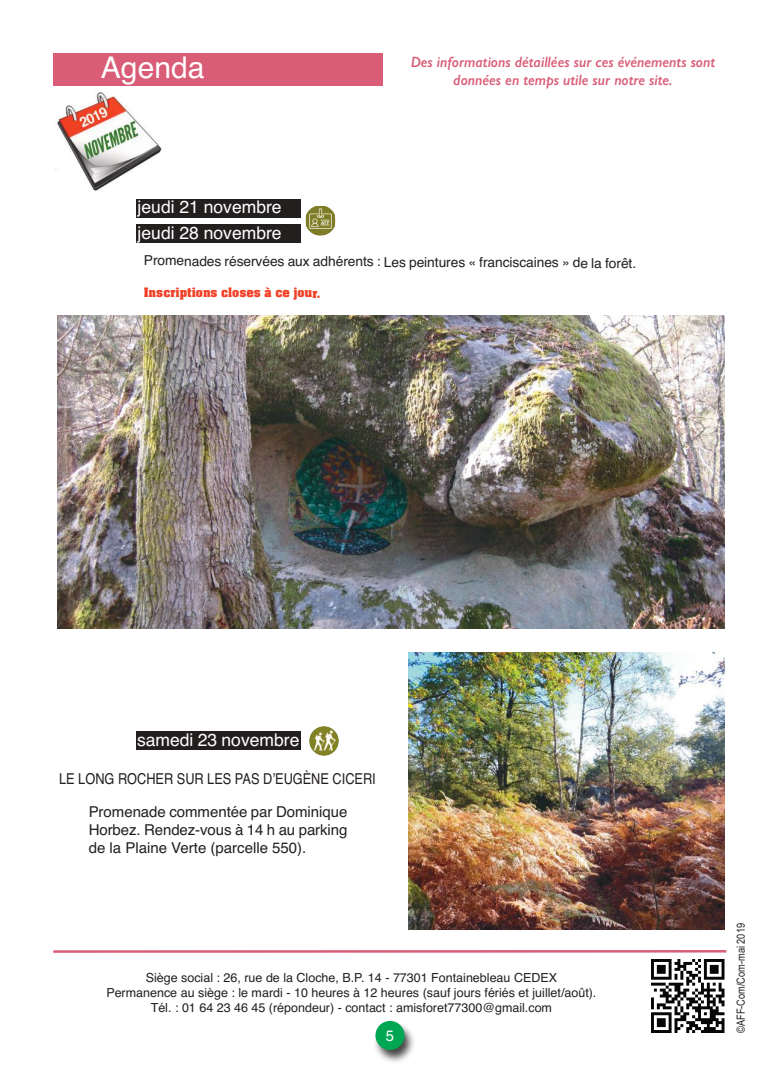
<style>
.page{position:relative;width:780px;height:1088px;background:#fff}
.page>*{position:absolute;margin:0;border:0;box-sizing:border-box;transform-origin:0 0}
.t1{font:30px "Helvetica";color:#fff}
.t2{font:17.5px "Helvetica";color:#fff}
.t3{font:15px/18px "Helvetica";color:#241f1f;text-align:justify}
.t4{font:italic 600 15px/18px "Gill Sans";color:#d95d77;text-align:center;scale:.96 1}
.t5{font:15px "Helvetica";color:#241f1f;scale:.85 1}
.t6{font:13.75px "Helvetica";letter-spacing:-.01em;color:#241f1f}
.t7{font:12.5px/15px "Helvetica";color:#241f1f;text-align:center}
.t8{font:12.5px "Acme Font";letter-spacing:-.005em;color:#f24027}
.t9{font:11.25px "Arial Narrow";color:#241f1f}
</style>
<div class="page">
<img style="left:651px;top:959px;width:73px;height:73px">
<div style="left:53px;top:53px;width:330px;height:33px;background:#d95d77"></div>
<img style="left:56px;top:92px;width:106px;height:99px">
<hr style="left:53px;top:950px;width:673px;height:3px;background:#d95d77">
<img style="left:375px;top:1020px;width:39px;height:42px">
<div style="left:375px;top:1021px;width:29px;height:29px;background:#00a752;border-radius:50%"></div>
<img style="left:309px;top:726px;width:30px;height:30px">
<img style="left:306px;top:206px;width:29px;height:30px">
<div style="left:136px;top:732px;width:165px;height:18px;background:#241f1f"></div>
<div style="left:136px;top:199px;width:165px;height:19px;background:#241f1f"></div>
<img style="left:58px;top:315px;width:666px;height:314px">
<img style="left:408px;top:652px;width:316px;height:278px">
<div style="left:136px;top:224px;width:165px;height:19px;background:#241f1f"></div>
<h1 class="t1" style="left:101px;top:50px;width:105px">Agenda</h1>
<h2 class="t2" style="left:138px;top:197px;width:145px">jeudi 21 novembre</h2>
<h2 class="t2" style="left:138px;top:222px;width:145px">jeudi 28 novembre</h2>
<p class="t4" style="left:410px;top:53px;width:319px">Des informations détaillées sur ces événements sont données en temps utile sur notre site.</p>
<p class="t6" style="left:144px;top:254px;width:494px">Promenades réservées aux adhérents : Les peintures « franciscaines » de la forêt.</p>
<p class="t8" style="left:144px;top:284px;width:178px">Inscriptions closes à ce jour.</p>
<h2 class="t2" style="left:137px;top:730px;width:164px">samedi 23 novembre</h2>
<p class="t5" style="left:59px;top:770px;width:374px">LE LONG ROCHER SUR LES PAS D’EUGèNE CICERI</p>
<p class="t3" style="left:89px;top:803px;width:260px">Promenade commentée par Dominique Horbez. Rendez-vous à 14 h au parking de la Plaine Verte (parcelle 550).</p>
<p class="t7" style="left:106px;top:970px;width:491px">Siège social : 26, rue de la Cloche, B.P. 14 - 77301 Fontainebleau CEDEX<br>Permanence au siège : le mardi - 10 heures à 12 heures (sauf jours fériés et juillet/août).<br>Tél. : 01 64 23 46 45 (répondeur) - contact : amisforet77300@gmail.com</p>
<p class="t9" style="left:734px;top:1033px;width:111px;rotate:-90deg">©AFF-Com/Com-mai 2019</p>
</div>
